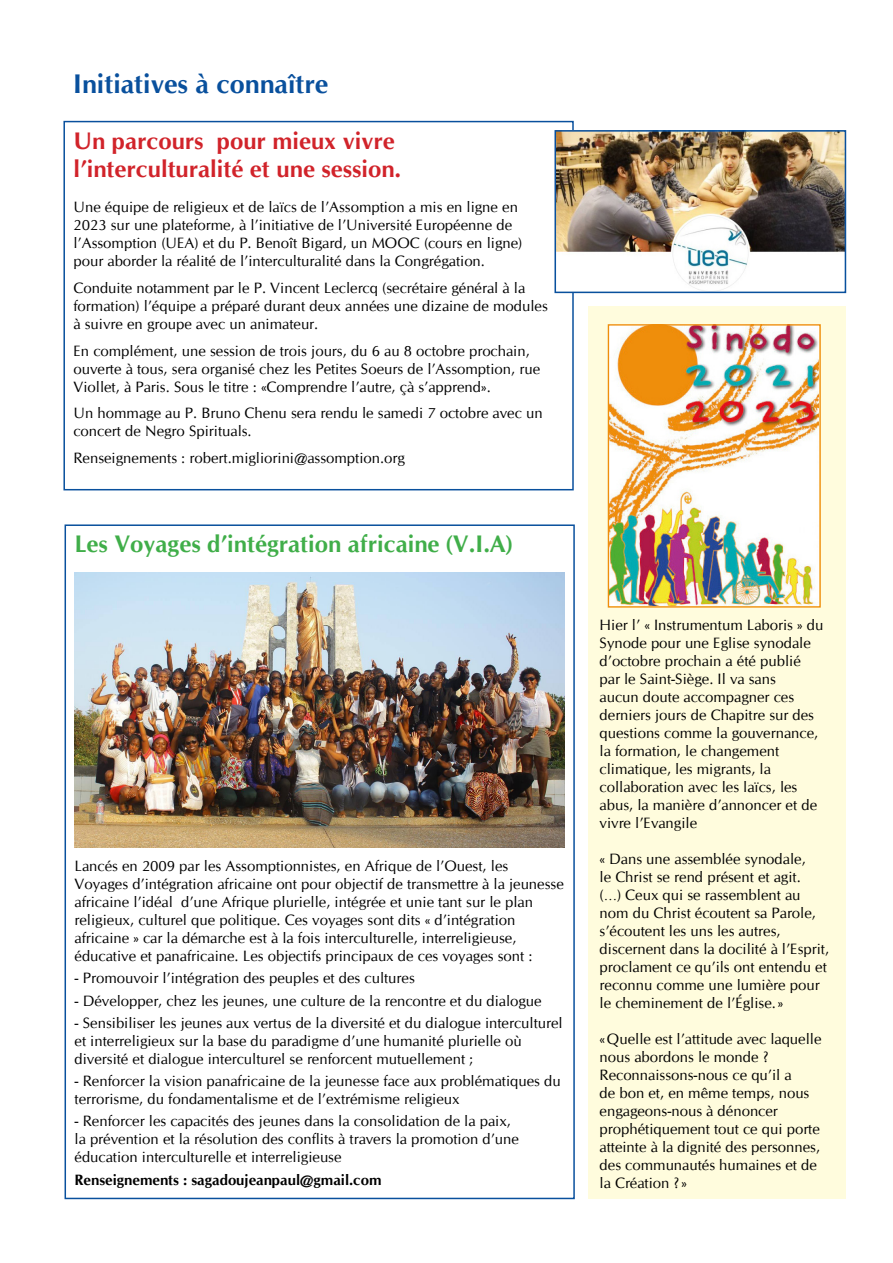
<style>
.page{position:relative;width:893px;height:1263px;background:#fff}
.page>*{position:absolute;margin:0;border:0;box-sizing:border-box;transform-origin:0 0}
._1_titolo_articolo{font:700 27px "CG Omega";color:#09509d}
._1_titolo_articolo-2{font:700 24px/28.8px "CG Omega";color:#d1232a}
._1_titolo_articolo-3{font:700 24px "CG Omega";color:#40ae49}
.Normale{font:15px/18px "CG Omega";color:#000}
.Normale-2{font:700 15px "CG Omega";color:#000}
</style>
<div class="page">
<div style="left:588px;top:306px;width:257px;height:892px;background:#fffcdd"></div>
<div style="left:63px;top:121px;width:511px;height:369px;border:2px solid #09509d"></div>
<div style="left:65px;top:524px;width:510px;height:675px;border:2px solid #09509d"></div>
<img style="left:75px;top:573px;width:490px;height:274px">
<img style="left:610px;top:326px;width:208px;height:280px">
<div style="left:608px;top:324px;width:213px;height:284px;border:1px solid #ef8e0b"></div>
<img style="left:557px;top:133px;width:286px;height:157px">
<div style="left:554px;top:130px;width:292px;height:163px;border:2px solid #09509d"></div>
<p class="_1_titolo_articolo" style="left:73px;top:67px;width:257px">Initiatives à connaître</p>
<p class="_1_titolo_articolo-2" style="left:73px;top:126px;width:329px">Un parcours pour mieux vivre l’interculturalité et une session.</p>
<p class="Normale" style="left:73px;top:198px;width:450px">Une équipe de religieux et de laïcs de l’Assomption a mis en ligne en 2023 sur une plateforme, à l’initiative de l’Université Européenne de l’Assomption (UEA) et du P. Benoît Bigard, un MOOC (cours en ligne) pour aborder la réalité de l’interculturalité dans la Congrégation.</p>
<p class="Normale" style="left:73px;top:279px;width:476px">Conduite notamment par le P. Vincent Leclercq (secrétaire général à la formation) l’équipe a préparé durant deux années une dizaine de modules à suivre en groupe avec un animateur.</p>
<p class="Normale" style="left:73px;top:341px;width:468px">En complément, une session de trois jours, du 6 au 8 octobre prochain, ouverte à tous, sera organisé chez les Petites Soeurs de l’Assomption, rue<br>Viollet, à Paris. Sous le titre : «Comprendre l’autre, çà s’apprend».</p>
<p class="Normale" style="left:73px;top:404px;width:471px">Un hommage au P. Bruno Chenu sera rendu le samedi 7 octobre avec un concert de Negro Spirituals.</p>
<p class="Normale" style="left:73px;top:448px;width:333px">Renseignements : robert.migliorini@assomption.org</p>
<p class="_1_titolo_articolo-3" style="left:75px;top:530px;width:439px">Les Voyages d’intégration africaine (V.I.A)</p>
<p class="Normale" style="left:75px;top:857px;width:491px">Lancés en 2009 par les Assomptionnistes, en Afrique de l’Ouest, les Voyages d’intégration africaine ont pour objectif de transmettre à la jeunesse africaine l’idéal d’une Afrique plurielle, intégrée et unie tant sur le plan religieux, culturel que politique. Ces voyages sont dits « d’intégration africaine » car la démarche est à la fois interculturelle, interreligieuse, éducative et panafricaine. Les objectifs principaux de ces voyages sont :</p>
<p class="Normale" style="left:75px;top:969px;width:342px">- Promouvoir l’intégration des peuples et des cultures</p>
<p class="Normale" style="left:75px;top:992px;width:469px">- Développer, chez les jeunes, une culture de la rencontre et du dialogue</p>
<p class="Normale" style="left:75px;top:1014px;width:490px">- Sensibiliser les jeunes aux vertus de la diversité et du dialogue interculturel et interreligieux sur la base du paradigme d’une humanité plurielle où diversité et dialogue interculturel se renforcent mutuellement ;</p>
<p class="Normale" style="left:75px;top:1072px;width:488px">- Renforcer la vision panafricaine de la jeunesse face aux problématiques du terrorisme, du fondamentalisme et de l’extrémisme religieux</p>
<p class="Normale" style="left:75px;top:1112px;width:446px">- Renforcer les capacités des jeunes dans la consolidation de la paix, la prévention et la résolution des conflits à travers la promotion d’une éducation interculturelle et interreligieuse</p>
<p class="Normale-2" style="left:75px;top:1170px;width:308px">Renseignements : sagadoujeanpaul@gmail.com</p>
<p class="Normale" style="left:600px;top:616px;width:225px">Hier l’ « Instrumentum Laboris » du<br>Synode pour une Eglise synodale d’octobre prochain a été publié par le Saint-Siège. Il va sans<br>aucun doute accompagner ces derniers jours de Chapitre sur des questions comme la gouvernance, la formation, le changement climatique, les migrants, la collaboration avec les laïcs, les abus, la manière d’annoncer et de vivre l’Evangile</p>
<p class="Normale" style="left:600px;top:850px;width:231px">« Dans une assemblée synodale,<br>le Christ se rend présent et agit.<br>(…) Ceux qui se rassemblent au nom du Christ écoutent sa Parole, s’écoutent les uns les autres, discernent dans la docilité à l’Esprit, proclament ce qu’ils ont entendu et reconnu comme une lumière pour le cheminement de l’Église.»</p>
<p class="Normale" style="left:600px;top:1030px;width:223px">«Quelle est l’attitude avec laquelle nous abordons le monde ?<br>Reconnaissons-nous ce qu’il a<br>de bon et, en même temps, nous engageons-nous à dénoncer prophétiquement tout ce qui porte atteinte à la dignité des personnes, des communautés humaines et de la Création ?»</p>
</div>
